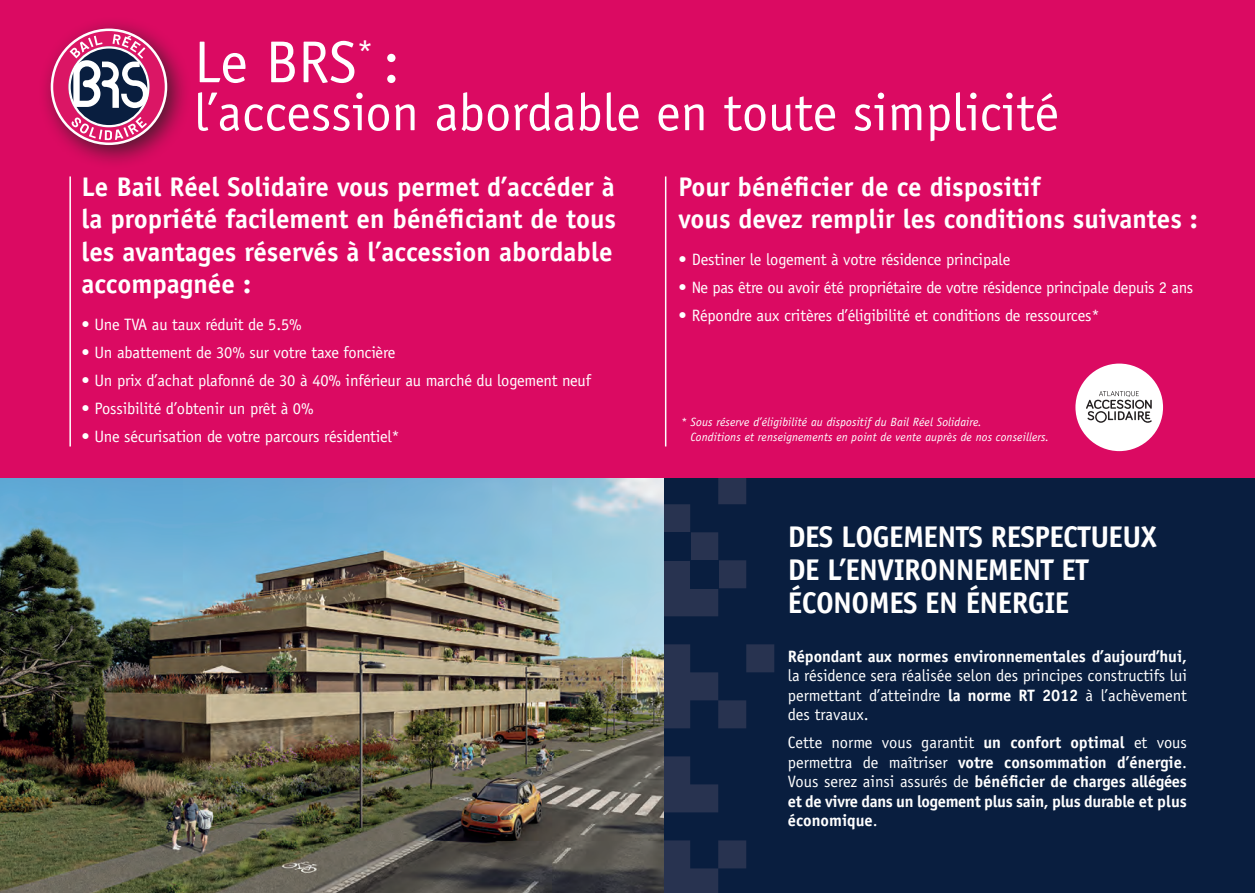
<style>
.page{position:relative;width:1255px;height:893px;background:#fff}
.page>*{position:absolute;margin:0;border:0;box-sizing:border-box;transform-origin:0 0}
.t1{font:59.25px "Officina Sans Std";color:#fff}
.t2{font:52.5px "Officina Sans Std";color:#fff}
.t3{font:700 30px/33px "Officina Sans Std";letter-spacing:-.02em;color:#fff}
.t4{font:700 27px/32.4px "Officina Sans Std";color:#fff}
.t5{font:16.5px/19.5px "Officina Sans Std";letter-spacing:-.01em;color:#fff;text-align:justify}
.t6{font:700 16.5px/19.5px "Officina Sans Std";letter-spacing:-.01em;color:#fff;text-align:justify}
.t7{font:italic 13.5px "Officina Sans Std";letter-spacing:-.01em;color:#fff}
.t8{font:italic 12px/15px "Officina Sans Std";letter-spacing:.01em;color:#fff}
.s1{font-weight:700}
.s2{font-weight:400}
</style>
<div class="page">
<div style="left:663px;top:477px;width:591px;height:416px;background:#091e3f"></div>
<div style="left:690px;top:560px;width:28px;height:28px;background:#091e3f"></div>
<div style="left:662px;top:532px;width:28px;height:28px;background:#091e3f"></div>
<img style="left:0;top:477px;width:663px;height:416px">
<div style="left:0;top:0;width:1254px;height:477px;background:#db0a62"></div>
<hr style="left:69px;top:176px;width:2px;height:270px;background:#fff">
<hr style="left:665px;top:176px;width:1px;height:270px;background:#fff">
<div style="left:39px;top:17px;width:152px;height:152px;background:#231f20;opacity:.75"></div>
<div style="left:51px;top:29px;width:116px;height:116px;border:4px solid #fff;border-radius:50%"></div>
<div style="left:53px;top:31px;width:112px;height:112px;background:#db1665;border-radius:50%"></div>
<svg style="left:68px;top:34px;width:81px;height:106px"></svg>
<div style="left:1075px;top:364px;width:87px;height:87px;background:#fff;border-radius:50%"></div>
<svg style="left:1086px;top:391px;width:65px;height:32px"></svg>
<h1 class="t1" style="left:194px;top:28px;width:207px">Le BRS<sup>*</sup> :</h1>
<h2 class="t2" style="left:194px;top:82px;width:866px">l’accession abordable en toute simplicité</h2>
<h3 class="t4" style="left:81px;top:170px;width:536px">Le Bail Réel Solidaire vous permet d’accéder à la propriété facilement en bénéficiant de tous les avantages réservés à l’accession abordable accompagnée :</h3>
<p class="t5" style="left:81px;top:314px;width:222px">• Une TVA au taux réduit de 5.5%</p>
<p class="t5" style="left:81px;top:342px;width:315px">• Un abattement de 30% sur votre taxe foncière</p>
<p class="t5" style="left:81px;top:370px;width:511px">• Un prix d’achat plafonné de 30 à 40% inférieur au marché du logement neuf</p>
<p class="t5" style="left:81px;top:398px;width:234px">• Possibilité d’obtenir un prêt à 0%</p>
<p class="t5" style="left:81px;top:426px;width:320px">• Une sécurisation de votre parcours résidentiel*</p>
<h3 class="t4" style="left:678px;top:170px;width:521px">Pour bénéficier de ce dispositif<br>vous devez remplir les conditions suivantes :</h3>
<p class="t5" style="left:678px;top:250px;width:333px">• Destiner le logement à votre résidence principale</p>
<p class="t5" style="left:678px;top:278px;width:516px">• Ne pas être ou avoir été propriétaire de votre résidence principale depuis 2 ans</p>
<p class="t5" style="left:678px;top:306px;width:422px">• Répondre aux critères d’éligibilité et conditions de ressources*</p>
<p class="t8" style="left:690px;top:415px;width:360px;text-indent:-10px">* Sous réserve d’éligibilité au dispositif du Bail Réel Solidaire.<br>Conditions et renseignements en point de vente auprès de nos conseillers.</p>
<p class="t7" style="left:710px;top:418px;width:303px">*Détails et conditions auprès de nos conseillers en agence</p>
<h3 class="t3" style="left:787px;top:520px;width:370px">DES LOGEMENTS RESPECTUEUX<br>DE L’ENVIRONNEMENT ET<br>ÉCONOMES EN ÉNERGIE</h3>
<p class="t6" style="left:787px;top:646px;width:400px">Répondant aux normes environnementales d’aujourd’hui,</p>
<p class="t5" style="left:787px;top:666px;width:400px">la résidence sera réalisée selon des principes constructifs lui permettant d’atteindre <span class="s1">la norme RT 2012</span> à l’achèvement des travaux.</p>
<p class="t6" style="left:787px;top:733px;width:400px"><span class="s2">Cette norme vous garantit</span> un confort optimal <span class="s2">et vous permettra de maîtriser</span> votre consommation d’énergie<span class="s2">.<br>Vous serez ainsi assurés de</span> bénéficier de charges allégées et de vivre dans un logement plus sain, plus durable et plus économique<span class="s2">.</span></p>
</div>
